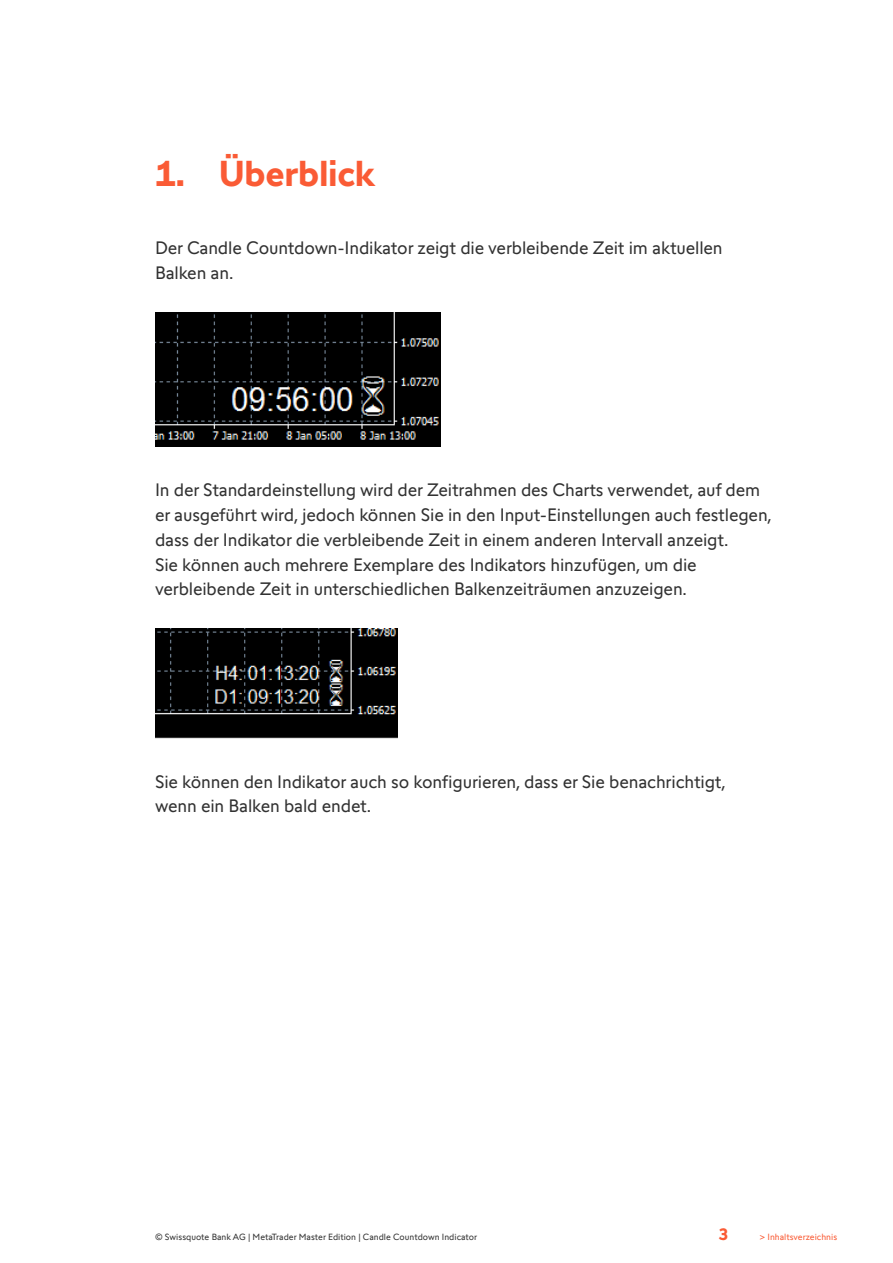
<style>
.page{position:relative;width:893px;height:1263px;background:#fff}
.page>*{position:absolute;margin:0;border:0;box-sizing:border-box;transform-origin:0 0}
.t1{font:700 36px "Swissquote CT";letter-spacing:-.01em;color:#fa5b35}
.t2{font:18px/24.8px "Swissquote CT";letter-spacing:-.01em;color:#323232}
.t3{font:700 16.5px "Swissquote CT";color:#fa5b35}
.t4{font:9px "Swissquote CT";color:#323232}
.t5{font:9px "Swissquote CT";color:#fa5b35}
</style>
<div class="page">
<img style="left:155px;top:313px;width:286px;height:133px">
<img style="left:155px;top:629px;width:243px;height:109px">
<h1 class="t1" style="left:155px;top:152px;width:221px">1. Überblick</h1>
<p class="t2" style="left:155px;top:236px;width:569px">Der Candle Countdown-Indikator zeigt die verbleibende Zeit im aktuellen<br>Balken an.</p>
<p class="t2" style="left:155px;top:477px;width:618px">In der Standardeinstellung wird der Zeitrahmen des Charts verwendet, auf dem er ausgeführt wird, jedoch können Sie in den Input-Einstellungen auch festlegen, dass der Indikator die verbleibende Zeit in einem anderen Intervall anzeigt.<br>Sie können auch mehrere Exemplare des Indikators hinzufügen, um die verbleibende Zeit in unterschiedlichen Balkenzeiträumen anzuzeigen.</p>
<p class="t2" style="left:155px;top:769px;width:572px">Sie können den Indikator auch so konfigurieren, dass er Sie benachrichtigt, wenn ein Balken bald endet.</p>
<p class="t4" style="left:155px;top:1232px;width:324px">© Swissquote Bank AG | MetaTrader Master Edition | Candle Countdown Indicator</p>
<p class="t3" style="left:719px;top:1225px;width:11px">3</p>
<p class="t5" style="left:760px;top:1232px;width:79px">&gt; Inhaltsverzeichnis</p>
</div>
